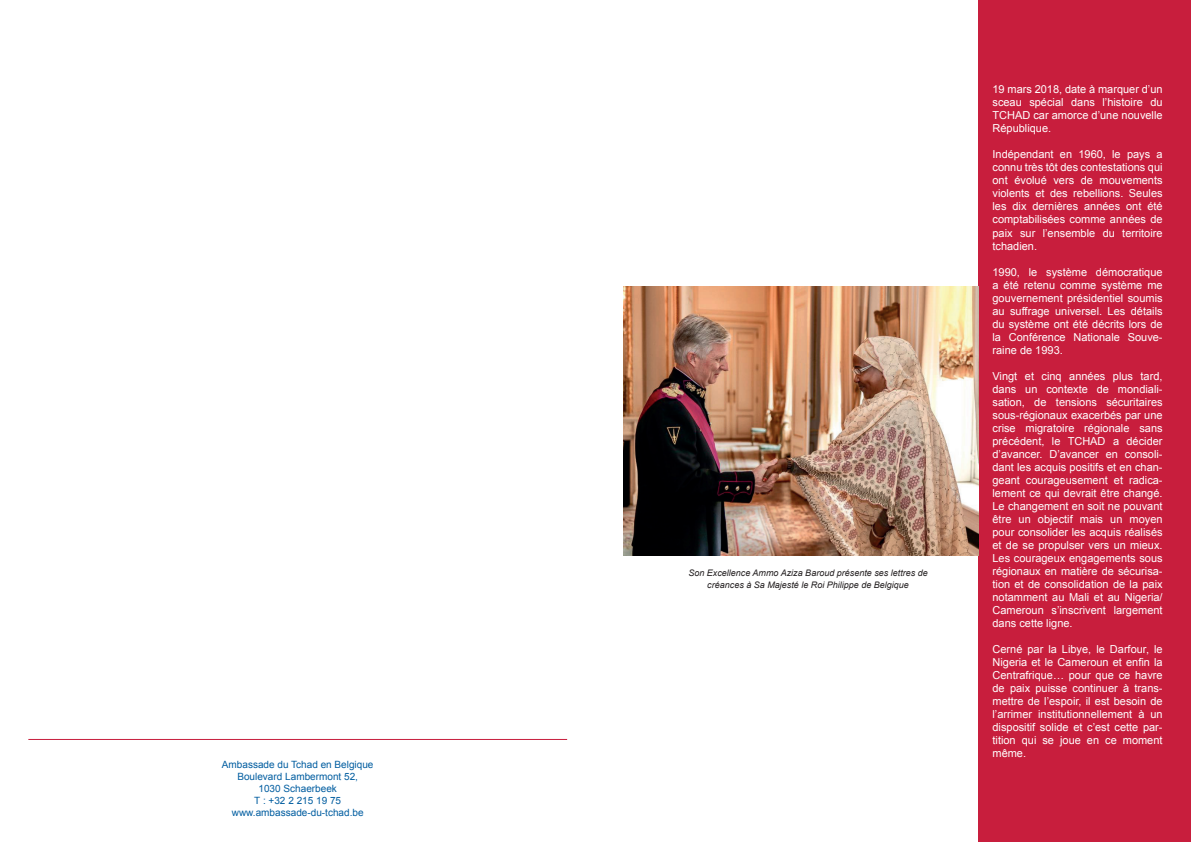
<style>
.page{position:relative;width:1191px;height:842px;background:#fff}
.page>*{position:absolute;margin:0;border:0;box-sizing:border-box;transform-origin:0 0}
.t1{font:11px/13px "Arial";color:#fff;text-align:justify}
.t2{font:10px/12px "Arial";color:#015da0;text-align:center}
.t3{font:italic 9px/12px "Arial";color:#231f20;text-align:center}
</style>
<div class="page">
<hr style="left:28px;top:739px;width:539px;height:1px;background:#c81e3d">
<div style="left:978px;top:0;width:213px;height:842px;background:#c81e3d"></div>
<img style="left:624px;top:286px;width:354px;height:270px">
<p class="t2" style="left:222px;top:759px;width:153px">Ambassade du Tchad en Belgique<br>Boulevard Lambermont 52,<br>1030 Schaerbeek<br>T : +32 2 215 19 75 www.ambassade-du-tchad.be</p>
<p class="t3" style="left:688px;top:567px;width:241px">Son Excellence Ammo Aziza Baroud présente ses lettres de créances à Sa Majesté le Roi Philippe de Belgique</p>
<p class="t1" style="left:992px;top:83px;width:172px">19 mars 2018, date à marquer d’un sceau spécial dans l’histoire du TCHAD car amorce d’une nouvelle République.</p>
<p class="t1" style="left:992px;top:148px;width:172px">Indépendant en 1960, le pays a connu très tôt des contestations qui ont évolué vers de mouvements violents et des rebellions. Seules les dix dernières années ont été comptabilisées comme années de paix sur l’ensemble du territoire tchadien.</p>
<p class="t1" style="left:992px;top:265px;width:172px">1990, le système démocratique a été retenu comme système me gouvernement présidentiel soumis au suffrage universel. Les détails du système ont été décrits lors de la Conférence Nationale Souve&shy;raine de 1993.</p>
<p class="t1" style="left:992px;top:369px;width:172px">Vingt et cinq années plus tard, dans un contexte de mondiali&shy;sation, de tensions sécuritaires sous-régionaux exacerbés par une crise migratoire régionale sans précédent, le TCHAD a décider d’avancer. D’avancer en consoli&shy;dant les acquis positifs et en chan&shy;geant courageusement et radica&shy;lement ce qui devrait être changé.<br>Le changement en soit ne pouvant être un objectif mais un moyen pour consolider les acquis réalisés et de se propulser vers un mieux.<br>Les courageux engagements sous régionaux en matière de sécurisa&shy;tion et de consolidation de la paix notamment au Mali et au Nigeria/ Cameroun s’inscrivent largement dans cette ligne.</p>
<p class="t1" style="left:992px;top:642px;width:172px">Cerné par la Libye, le Darfour, le Nigeria et le Cameroun et enfin la Centrafrique… pour que ce havre de paix puisse continuer à trans&shy;mettre de l’espoir, il est besoin de l’arrimer institutionnellement à un dispositif solide et c’est cette par&shy;tition qui se joue en ce moment même.</p>
</div>
